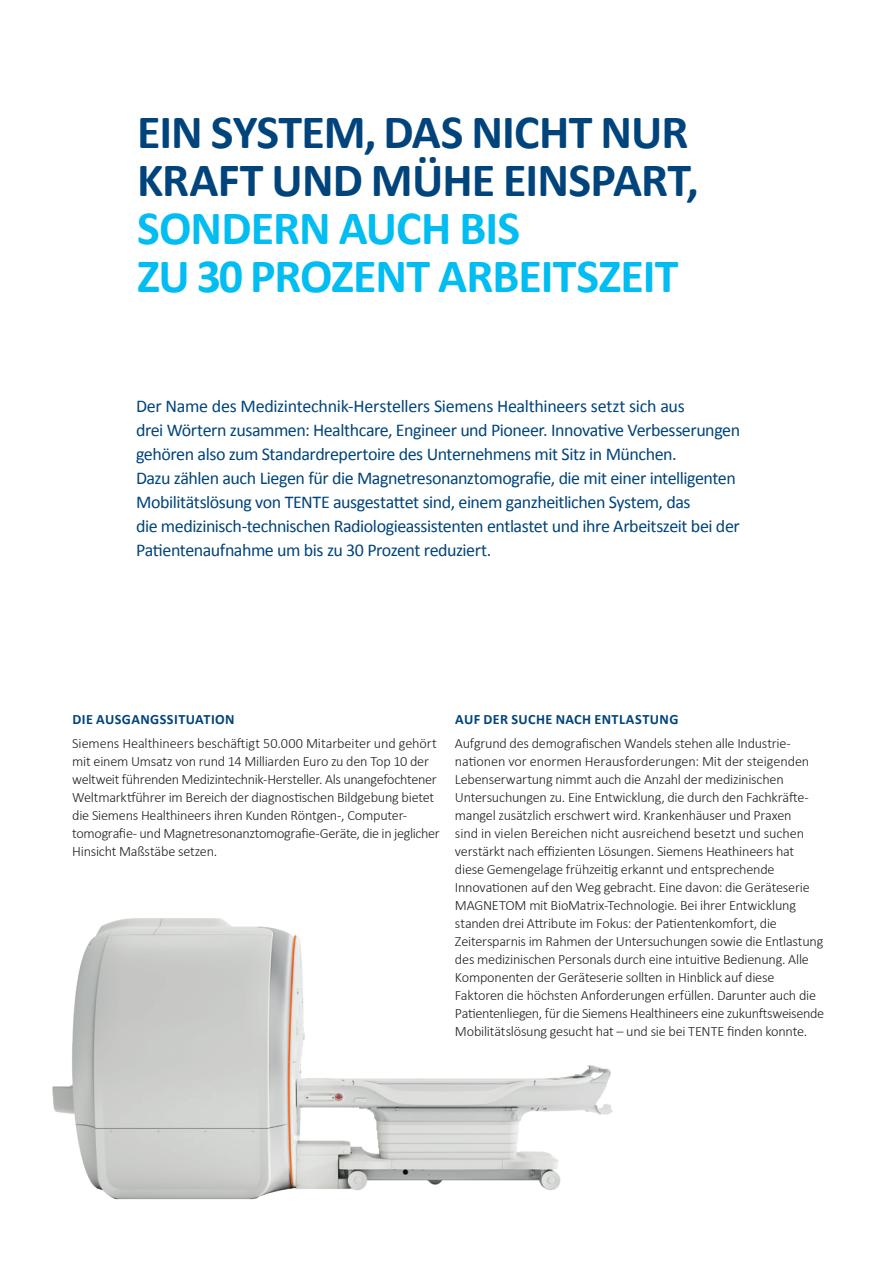
<style>
.page{position:relative;width:893px;height:1263px;background:#fff}
.page>*{position:absolute;margin:0;border:0;box-sizing:border-box;transform-origin:0 0}
.t1{font:700 48px/48px "Calibri";letter-spacing:-.02em;color:#00447b}
.t2{font:700 48px/48px "Calibri";letter-spacing:-.02em;color:#01bdf2}
.t3{font:18px/24px "Calibri";letter-spacing:-.025em;color:#00447b}
.t4{font:300 14.25px/18px "Calibri";letter-spacing:-.02em;color:#231f20}
.t5{font:700 14.25px "Calibri";letter-spacing:.03em;color:#00447b}
</style>
<div class="page">
<img style="left:52px;top:918px;width:561px;height:282px">
<h1 class="t1" style="left:137px;top:108px;width:563px">EIN SYSTEM, DAS NICHT NUR<br>KRAFT UND MÜHE EINSPART,</h1>
<h1 class="t2" style="left:137px;top:204px;width:543px">SONDERN AUCH BIS<br>ZU 30 PROZENT ARBEITSZEIT</h1>
<p class="t3" style="left:136px;top:394px;width:606px">Der Name des Medizintechnik-Herstellers Siemens Healthineers setzt sich aus<br>drei Wörtern zusammen: Healthcare, Engineer und Pioneer. Innovative Verbesserungen gehören also zum Standardrepertoire des Unternehmens mit Sitz in München.<br>Dazu zählen auch Liegen für die Magnetresonanztomografie, die mit einer intelligenten Mobilitätslösung von TENTE ausgestattet sind, einem ganzheitlichen System, das<br>die medizinisch-technischen Radiologieassistenten entlastet und ihre Arbeitszeit bei der Patientenaufnahme um bis zu 30 Prozent reduziert.</p>
<p class="t5" style="left:73px;top:710px;width:164px">DIE AUSGANGSSITUATION</p>
<p class="t4" style="left:72px;top:733px;width:369px">Siemens Healthineers beschäftigt 50.000 Mitarbeiter und gehört mit einem Umsatz von rund 14 Milliarden Euro zu den Top 10 der weltweit führenden Medizintechnik-Hersteller. Als unangefochtener Weltmarktführer im Bereich der diagnostischen Bildgebung bietet die Siemens Healthineers ihren Kunden Röntgen-, Computer&shy;tomografie- und Magnetresonanztomografie-Geräte, die in jeglicher Hinsicht Maßstäbe setzen.</p>
<p class="t5" style="left:455px;top:710px;width:225px">AUF DER SUCHE NACH ENTLASTUNG</p>
<p class="t4" style="left:455px;top:733px;width:371px">Aufgrund des demografischen Wandels stehen alle Industrie&shy;nationen vor enormen Herausforderungen: Mit der steigenden Lebenserwartung nimmt auch die Anzahl der medizinischen Untersuchungen zu. Eine Entwicklung, die durch den Fachkräfte&shy;mangel zusätzlich erschwert wird. Krankenhäuser und Praxen<br>sind in vielen Bereichen nicht ausreichend besetzt und suchen verstärkt nach effizienten Lösungen. Siemens Heathineers hat diese Gemengelage frühzeitig erkannt und entsprechende Innovationen auf den Weg gebracht. Eine davon: die Geräteserie MAGNETOM mit BioMatrix-Technologie. Bei ihrer Entwicklung standen drei Attribute im Fokus: der Patientenkomfort, die Zeitersparnis im Rahmen der Untersuchungen sowie die Entlastung des medizinischen Personals durch eine intuitive Bedienung. Alle Komponenten der Geräteserie sollten in Hinblick auf diese Faktoren die höchsten Anforderungen erfüllen. Darunter auch die Patientenliegen, für die Siemens Healthineers eine zukunftsweisende Mobilitätslösung gesucht hat – und sie bei TENTE finden konnte.</p>
</div>
